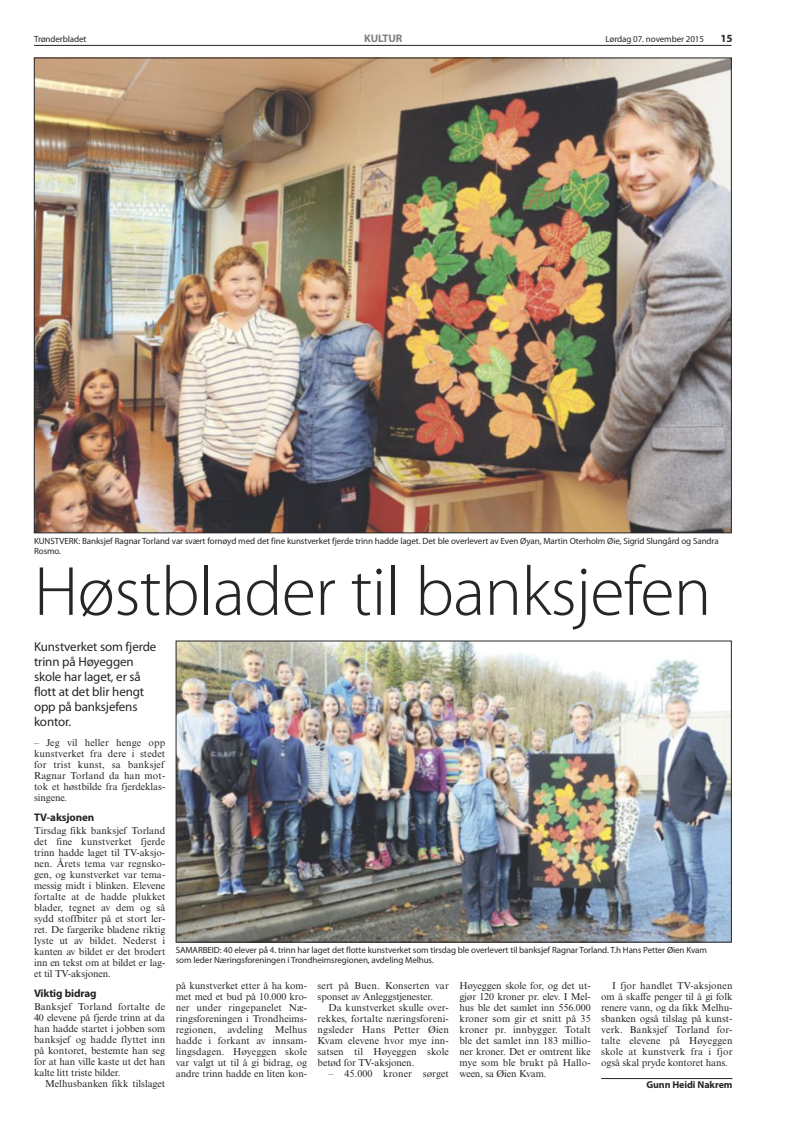
<style>
.page{position:relative;width:794px;height:1134px;background:#fff}
.page>*{position:absolute;margin:0;border:0;box-sizing:border-box;transform-origin:0 0}
.t1{font:300 70.2px "Myriad Pro";letter-spacing:-.01em;color:#272627}
.t2{font:13px/15px "Myriad Pro";letter-spacing:-.01em;color:#272627}
.t3{font:700 11px "Myriad Pro";letter-spacing:-.01em;color:#272627}
.t4{font:700 11px "Myriad Pro";letter-spacing:-.01em;color:#7f8184}
.t5{font:10px/11px "Times NRMT Std";letter-spacing:-.01em;color:#272627;text-align:justify}
.t6{font:10px "Times NRMT Std";letter-spacing:.01em;color:#272627}
.t7{font:700 10px "Myriad Pro";letter-spacing:-.01em;color:#272627}
.t8{font:9px/10px "Myriad Pro";letter-spacing:-.01em;color:#272627}
</style>
<div class="page">
<hr style="left:34px;top:45px;width:697px;height:1px;background:#272627">
<img style="left:36px;top:60px;width:693px;height:471px">
<hr style="left:601px;top:1078px;width:131px;height:1px;background:#272627">
<img style="left:178px;top:643px;width:551px;height:297px">
<div style="left:176px;top:641px;width:555px;height:301px;border:1px solid #272627"></div>
<p class="t8" style="left:34px;top:35px;width:54px">Trønderbladet</p>
<p class="t4" style="left:364px;top:34px;width:40px">KULTUR</p>
<p class="t8" style="left:605px;top:35px;width:100px">Lørdag 07. november 2015</p>
<p class="t3" style="left:720px;top:34px;width:14px">15</p>
<p class="t8" style="left:34px;top:537px;width:686px">KUNSTVERK: Banksjef Ragnar Torland var svært fornøyd med det fine kunstverket fjerde trinn hadde laget. Det ble overlevert av Even Øyan, Martin Oterholm Øie, Sigrid Slungård og Sandra<br>Rosmo.</p>
<h1 class="t1" style="left:34px;top:565px;width:679px">Høstblader til banksjefen</h1>
<h2 class="t2" style="left:34px;top:640px;width:124px">Kunstverket som fjerde trinn på Høyeggen skole har laget, er så flott at det blir hengt opp på banksjefens kontor.</h2>
<p class="t5" style="left:34px;top:738px;width:133px">– Jeg vil heller henge opp kunstverket fra dere i stedet for trist kunst, sa banksjef Ragnar Torland da han mot&shy;tok et høstbilde fra fjerdeklas&shy;singene.</p>
<p class="t3" style="left:34px;top:813px;width:62px">TV-aksjonen</p>
<p class="t5" style="left:34px;top:826px;width:133px">Tirsdag fikk banksjef Torland det fine kunstverket fjerde trinn hadde laget til TV-aksjo&shy;nen. Årets tema var regnsko&shy;gen, og kunstverket var tema&shy;messig midt i blinken. Elevene fortalte at de hadde plukket blader, tegnet av dem og så sydd stoffbiter på et stort ler&shy;ret. De fargerike bladene riktig lyste ut av bildet. Nederst i kanten av bildet er det brodert inn en tekst om at bildet er lag&shy;et til TV-aksjonen.</p>
<p class="t3" style="left:34px;top:989px;width:64px">Viktig bidrag</p>
<p class="t5" style="left:34px;top:1002px;width:133px">Banksjef Torland fortalte de 40 elevene på fjerde trinn at da han hadde startet i jobben som banksjef og hadde flyttet inn på kontoret, bestemte han seg for at han ville kaste ut det han kalte litt triste bilder.</p>
<p class="t5" style="left:45px;top:1079px;width:122px">Melhusbanken fikk tilslaget</p>
<p class="t8" style="left:176px;top:946px;width:533px">SAMARBEID: 40 elever på 4. trinn har laget det flotte kunstverket som tirsdag ble overlevert til banksjef Ragnar Torland. T.h Hans Petter Øien Kvam som leder Næringsforeningen i Trondheimsregionen, avdeling Melhus.</p>
<p class="t5" style="left:176px;top:981px;width:133px">på kunstverket etter å ha kom&shy;met med et bud på 10.000 kro&shy;ner under ringepanelet Næ&shy;ringsforeningen i Trondheims&shy;regionen, avdeling Melhus hadde i forkant av innsam&shy;lingsdagen. Høyeggen skole var valgt ut til å gi bidrag, og andre trinn hadde en liten kon-</p>
<p class="t5" style="left:317px;top:981px;width:133px">sert på Buen. Konserten var sponset av Anleggstjenester.</p>
<p class="t5" style="left:317px;top:1003px;width:133px;text-indent:11px">Da kunstverket skulle over&shy;rekkes, fortalte næringsforeni&shy;ngsleder Hans Petter Øien Kvam elevene hvor mye inn&shy;satsen til Høyeggen skole betød for TV-aksjonen.</p>
<p class="t6" style="left:329px;top:1070px;width:122px">– 45.000 kroner sørget</p>
<p class="t5" style="left:459px;top:981px;width:133px">Høyeggen skole for, og det ut&shy;gjør 120 kroner pr. elev. I Mel&shy;hus ble det samlet inn 556.000 kroner som gir et snitt på 35 kroner pr. innbygger. Totalt ble det samlet inn 183 millio&shy;ner kroner. Det er omtrent like mye som ble brukt på Hallo&shy;ween, sa Øien Kvam.</p>
<p class="t5" style="left:601px;top:981px;width:133px;text-indent:11px">I fjor handlet TV-aksjonen om å skaffe penger til å gi folk renere vann, og da fikk Melhu&shy;sbanken også tilslag på kunst&shy;verk. Banksjef Torland for&shy;talte elevene på Høyeggen skole at kunstverk fra i fjor også skal pryde kontoret hans.</p>
<p class="t7" style="left:646px;top:1081px;width:87px">Gunn Heidi Nakrem</p>
</div>
